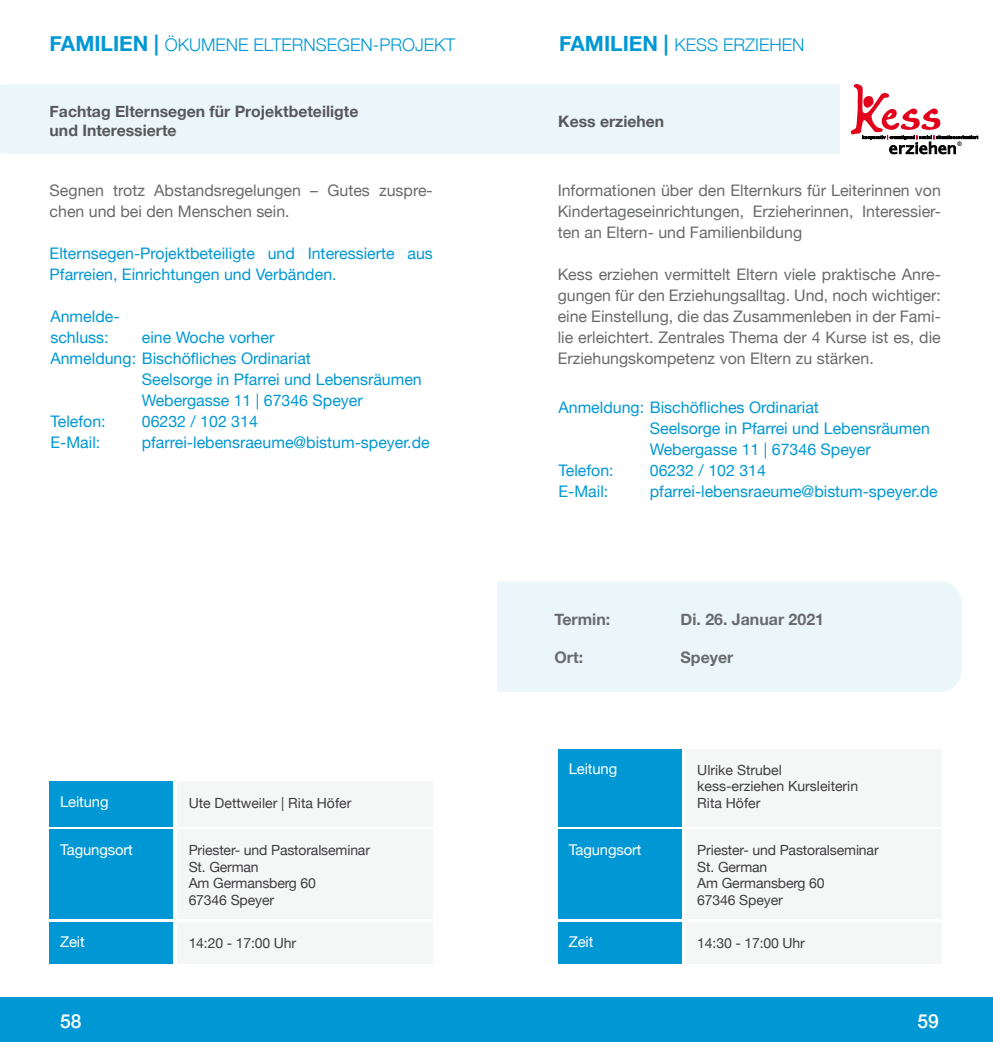
<style>
.page{position:relative;width:993px;height:1042px;background:#fff}
.page>*{position:absolute;margin:0;border:0;box-sizing:border-box;transform-origin:0 0}
.t1{font:500 19.25px "Helvetica Neue";color:#fff}
.t2{font:300 17.5px "Helvetica Neue";color:#0098d4}
.t3{font:15.92px/21px "Helvetica Neue";color:#0098d4}
.t4{font:15.92px/21px "Helvetica Neue";color:#696a6b;text-align:justify}
.t5{font:700 15.92px "Helvetica Neue";color:#696a6b}
.t6{font:700 15.75px/18.9px "Helvetica Neue";color:#58585a}
.t7{font:14.88px "Helvetica Neue";letter-spacing:-.01em;color:#fff}
.t8{font:14px/16.6px "Helvetica Neue";letter-spacing:-.01em;color:#3e3d40}
.s1{font-weight:700;font-size:21px}
</style>
<div class="page">
<div style="left:0;top:84px;width:840px;height:70px;background:#ebf6fb"></div>
<div style="left:0;top:997px;width:992px;height:45px;background:#0098d4"></div>
<div style="left:558px;top:749px;width:123px;height:77px;background:#0098d4"></div>
<div style="left:50px;top:781px;width:123px;height:45px;background:#0098d4"></div>
<div style="left:558px;top:922px;width:123px;height:41px;background:#0098d4"></div>
<div style="left:558px;top:829px;width:123px;height:89px;background:#0098d4"></div>
<div style="left:50px;top:829px;width:123px;height:89px;background:#0098d4"></div>
<div style="left:50px;top:922px;width:123px;height:41px;background:#0098d4"></div>
<div style="left:685px;top:749px;width:256px;height:77px;background:#f5f6f6"></div>
<div style="left:177px;top:781px;width:255px;height:45px;background:#f5f6f6"></div>
<div style="left:685px;top:922px;width:256px;height:41px;background:#f5f6f6"></div>
<div style="left:685px;top:829px;width:256px;height:89px;background:#f5f6f6"></div>
<div style="left:177px;top:829px;width:255px;height:89px;background:#f5f6f6"></div>
<div style="left:177px;top:922px;width:255px;height:41px;background:#f5f6f6"></div>
<div style="left:471px;top:581px;width:490px;height:111px;background:#ebf6fb;border-radius:21px"></div>
<div style="left:448px;top:548px;width:48px;height:169px;background:#fff"></div>
<svg style="left:850px;top:84px;width:127px;height:70px"></svg>
<p class="t2" style="left:50px;top:31px;width:407px"><span class="s1">FAMILIEN |</span> ÖKUMENE ELTERNSEGEN-PROJEKT</p>
<p class="t2" style="left:559px;top:31px;width:247px"><span class="s1">FAMILIEN |</span> KESS ERZIEHEN</p>
<p class="t6" style="left:50px;top:103px;width:310px">Fachtag Elternsegen für Projektbeteiligte und Interessierte</p>
<p class="t6" style="left:558px;top:112px;width:107px">Kess erziehen</p>
<p class="t4" style="left:50px;top:180px;width:384px">Segnen trotz Abstandsregelungen – Gutes zuspre&shy;chen und bei den Menschen sein.</p>
<p class="t3" style="left:50px;top:243px;width:384px">Elternsegen-Projektbeteiligte und Interessierte aus<br>Pfarreien, Einrichtungen und Verbänden.</p>
<p class="t3" style="left:50px;top:306px;width:71px">Anmelde&shy;schluss:</p>
<p class="t3" style="left:142px;top:327px;width:134px">eine Woche vorher</p>
<p class="t3" style="left:50px;top:348px;width:262px">Anmeldung: Bischöfliches Ordinariat</p>
<p class="t3" style="left:142px;top:369px;width:281px">Seelsorge in Pfarrei und Lebensräumen</p>
<p class="t3" style="left:142px;top:390px;width:222px">Webergasse 11 | 67346 Speyer</p>
<p class="t3" style="left:50px;top:411px;width:57px">Telefon:</p>
<p class="t3" style="left:142px;top:411px;width:117px">06232 / 102 314</p>
<p class="t3" style="left:50px;top:432px;width:51px">E-Mail:</p>
<p class="t3" style="left:142px;top:432px;width:289px">pfarrei-lebensraeume@bistum-speyer.de</p>
<p class="t4" style="left:557px;top:180px;width:384px">Informationen über den Elternkurs für Leiterinnen von Kindertageseinrichtungen, Erzieherinnen, Interessier&shy;ten an Eltern- und Familienbildung</p>
<p class="t4" style="left:557px;top:264px;width:384px">Kess erziehen vermittelt Eltern viele praktische Anre&shy;gungen für den Erziehungsalltag. Und, noch wichtiger: eine Einstellung, die das Zusammenleben in der Fami&shy;lie erleichtert. Zentrales Thema der 4 Kurse ist es, die Erziehungskompetenz von Eltern zu stärken.</p>
<p class="t3" style="left:558px;top:398px;width:262px">Anmeldung: Bischöfliches Ordinariat</p>
<p class="t3" style="left:649px;top:419px;width:281px">Seelsorge in Pfarrei und Lebensräumen</p>
<p class="t3" style="left:649px;top:440px;width:222px">Webergasse 11 | 67346 Speyer</p>
<p class="t3" style="left:558px;top:461px;width:57px">Telefon:</p>
<p class="t3" style="left:649px;top:461px;width:117px">06232 / 102 314</p>
<p class="t3" style="left:558px;top:482px;width:51px">E-Mail:</p>
<p class="t3" style="left:649px;top:482px;width:289px">pfarrei-lebensraeume@bistum-speyer.de</p>
<p class="t5" style="left:554px;top:607px;width:57px">Termin:</p>
<p class="t5" style="left:680px;top:607px;width:145px">Di. 26. Januar 2021</p>
<p class="t5" style="left:554px;top:645px;width:30px">Ort:</p>
<p class="t5" style="left:680px;top:645px;width:54px">Speyer</p>
<p class="t7" style="left:568px;top:758px;width:50px">Leitung</p>
<p class="t8" style="left:697px;top:762px;width:162px">Ulrike Strubel kess-erziehen Kursleiterin</p>
<p class="t7" style="left:60px;top:791px;width:50px">Leitung</p>
<p class="t8" style="left:189px;top:795px;width:164px">Ute Dettweiler | Rita Höfer</p>
<p class="t8" style="left:697px;top:795px;width:64px">Rita Höfer</p>
<p class="t7" style="left:60px;top:839px;width:74px">Tagungsort</p>
<p class="t7" style="left:568px;top:839px;width:74px">Tagungsort</p>
<p class="t8" style="left:189px;top:843px;width:183px">Priester- und Pastoralseminar<br>St. German<br>Am Germansberg 60<br>67346 Speyer</p>
<p class="t8" style="left:189px;top:935px;width:109px">14:20 - 17:00 Uhr</p>
<p class="t7" style="left:60px;top:931px;width:26px">Zeit</p>
<p class="t7" style="left:568px;top:931px;width:26px">Zeit</p>
<p class="t8" style="left:697px;top:843px;width:183px">Priester- und Pastoralseminar<br>St. German<br>Am Germansberg 60<br>67346 Speyer</p>
<p class="t8" style="left:697px;top:935px;width:109px">14:30 - 17:00 Uhr</p>
<p class="t1" style="left:60px;top:1005px;width:23px">58</p>
<p class="t1" style="left:917px;top:1005px;width:23px">59</p>
</div>
